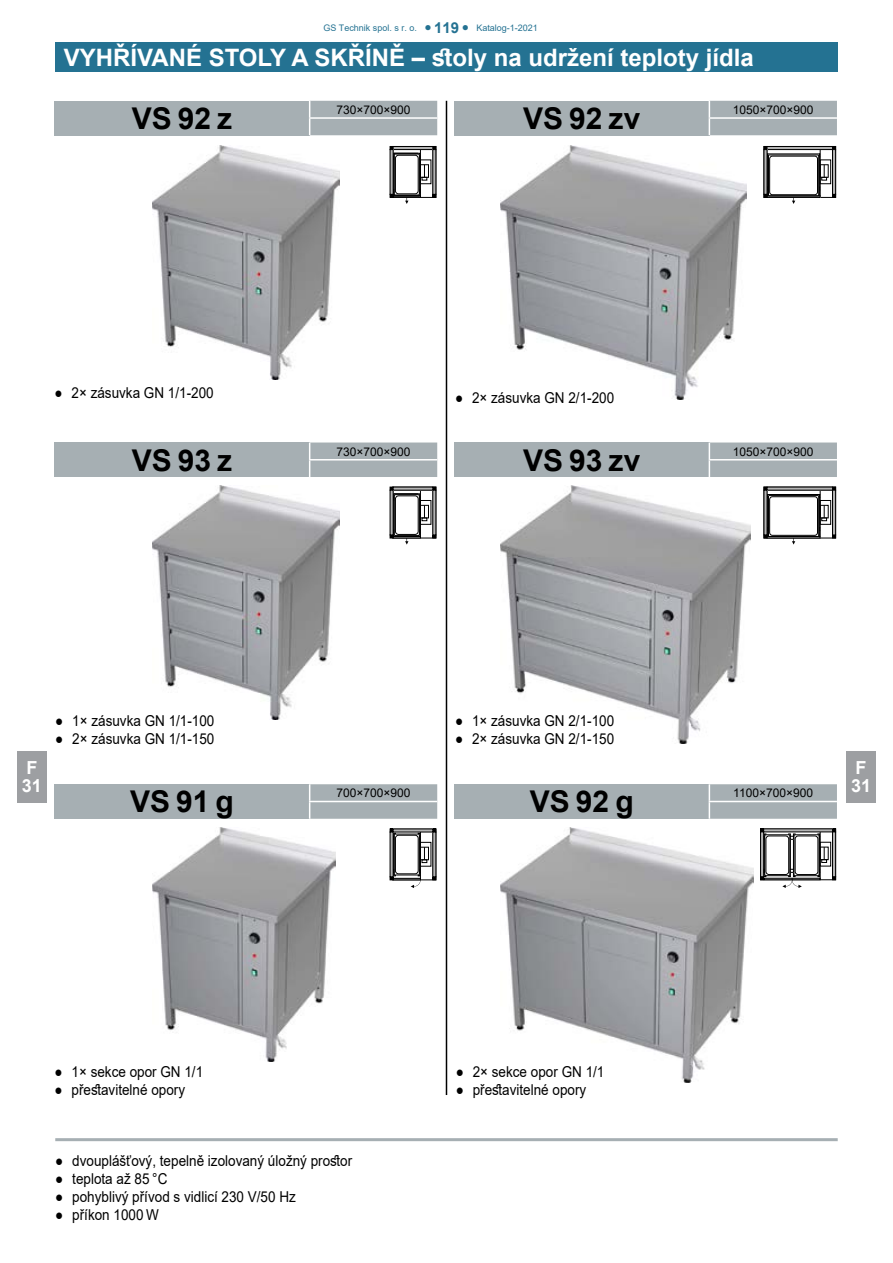
<style>
.page{position:relative;width:893px;height:1263px;background:#fff}
.page>*{position:absolute;margin:0;border:0;box-sizing:border-box;transform-origin:0 0}
.t1{font:700 30px "Arial";color:#000}
.t2{font:700 24px "Arial";color:#fff}
.t3{font:700 18px/18px "Arial";color:#fff}
.t4{font:15px "Arial";color:#000;scale:.9 1}
.t5{font:12px "Arial";color:#000}
.t6{font:9px "Arial";color:#247292}
.s1{font-weight:700;font-size:12px}
.s2{font-weight:700;font-size:15px}
</style>
<div class="page">
<div style="left:846px;top:751px;width:30px;height:51px;background:#9d9fa2"></div>
<div style="left:17px;top:751px;width:30px;height:51px;background:#9d9fa2"></div>
<img style="left:501px;top:827px;width:253px;height:256px">
<img style="left:152px;top:486px;width:187px;height:234px">
<img style="left:501px;top:486px;width:249px;height:258px">
<div style="left:55px;top:101px;width:255px;height:34px;background:#a6afb3"></div>
<svg style="left:309px;top:101px;width:128px;height:34px;background:#aab3b7"></svg>
<div style="left:55px;top:442px;width:255px;height:35px;background:#a6afb3"></div>
<svg style="left:309px;top:442px;width:128px;height:35px;background:#acb4b8"></svg>
<div style="left:55px;top:784px;width:255px;height:35px;background:#a6afb3"></div>
<svg style="left:309px;top:784px;width:128px;height:35px;background:#abb4b8"></svg>
<div style="left:454px;top:101px;width:255px;height:34px;background:#a6afb3"></div>
<svg style="left:709px;top:101px;width:128px;height:34px;background:#aab3b7"></svg>
<div style="left:454px;top:442px;width:255px;height:35px;background:#a6afb3"></div>
<svg style="left:709px;top:442px;width:128px;height:35px;background:#abb4b7"></svg>
<div style="left:454px;top:784px;width:255px;height:35px;background:#a6afb3"></div>
<svg style="left:709px;top:784px;width:128px;height:35px;background:#abb4b7"></svg>
<hr style="left:446px;top:101px;width:1px;height:994px;background:#000">
<div style="left:55px;top:43px;width:783px;height:29px;background:#247292"></div>
<div style="left:393px;top:878px;width:28px;height:2px;border:1px solid #000"></div>
<div style="left:394px;top:834px;width:26px;height:41px;border:1px solid #000"></div>
<div style="left:395px;top:835px;width:23px;height:39px;border:1px solid #000;border-radius:3px"></div>
<svg style="left:390px;top:829px;width:6px;height:51px"></svg>
<svg style="left:411px;top:829px;width:25px;height:59px"></svg>
<div style="left:794px;top:834px;width:25px;height:42px;border:1px solid #000"></div>
<div style="left:764px;top:834px;width:26px;height:42px;border:1px solid #000"></div>
<div style="left:795px;top:836px;width:23px;height:39px;border:1px solid #000;border-radius:3px"></div>
<div style="left:766px;top:836px;width:23px;height:39px;border:1px solid #000;border-radius:3px"></div>
<div style="left:764px;top:878px;width:56px;height:2px;border:1px solid #000"></div>
<svg style="left:760px;top:828px;width:6px;height:52px"></svg>
<svg style="left:817px;top:828px;width:19px;height:52px"></svg>
<svg style="left:782px;top:833px;width:20px;height:55px"></svg>
<svg style="left:390px;top:146px;width:46px;height:58px"></svg>
<svg style="left:390px;top:487px;width:46px;height:58px"></svg>
<hr style="left:820px;top:146px;width:1px;height:51px;background:#000">
<svg style="left:832px;top:195px;width:4px;height:3px"></svg>
<div style="left:767px;top:146px;width:66px;height:4px;border:1px solid #000"></div>
<div style="left:767px;top:196px;width:53px;height:2px;border:1px solid #000"></div>
<div style="left:832px;top:149px;width:4px;height:46px;border:1px solid #000"></div>
<div style="left:820px;top:160px;width:11px;height:24px;border:1px solid #000"></div>
<div style="left:820px;top:164px;width:8px;height:14px;border:1px solid #000"></div>
<svg style="left:821px;top:165px;width:6px;height:15px"></svg>
<svg style="left:764px;top:146px;width:4px;height:11px"></svg>
<svg style="left:764px;top:187px;width:4px;height:11px"></svg>
<div style="left:769px;top:156px;width:49px;height:39px;border:1px solid #000;border-radius:3px"></div>
<div style="left:767px;top:154px;width:53px;height:42px;border:1px solid #000"></div>
<svg style="left:792px;top:197px;width:3px;height:7px"></svg>
<hr style="left:820px;top:487px;width:1px;height:51px;background:#000">
<svg style="left:832px;top:535px;width:4px;height:3px"></svg>
<div style="left:832px;top:490px;width:4px;height:45px;border:1px solid #000"></div>
<div style="left:820px;top:500px;width:11px;height:25px;border:1px solid #000"></div>
<div style="left:820px;top:505px;width:8px;height:13px;border:1px solid #000"></div>
<svg style="left:821px;top:505px;width:6px;height:16px"></svg>
<svg style="left:764px;top:487px;width:4px;height:11px"></svg>
<svg style="left:764px;top:527px;width:4px;height:11px"></svg>
<div style="left:769px;top:496px;width:49px;height:40px;border:1px solid #000;border-radius:3px"></div>
<div style="left:767px;top:494px;width:53px;height:43px;border:1px solid #000"></div>
<svg style="left:792px;top:538px;width:3px;height:7px"></svg>
<hr style="left:55px;top:1138px;width:783px;height:3px;background:#a6afb3">
<img style="left:152px;top:145px;width:187px;height:234px">
<img style="left:501px;top:145px;width:246px;height:255px">
<img style="left:152px;top:827px;width:184px;height:235px">
<p class="t6" style="left:323px;top:22px;width:216px">GS Technik spol. s r. o. <span class="s1">●</span> <span class="s2">119</span> <span class="s1">●</span> Katalog-1-2021</p>
<h2 class="t2" style="left:64px;top:41px;width:692px">VYHŘÍVANÉ STOLY A SKŘÍNĚ – stoly na udržení teploty jídla</h2>
<h1 class="t1" style="left:132px;top:97px;width:102px">VS 92 z</h1>
<p class="t5" style="left:336px;top:101px;width:76px">730×700×900</p>
<h1 class="t1" style="left:523px;top:97px;width:119px">VS 92 zv</h1>
<p class="t5" style="left:733px;top:101px;width:82px">1050×700×900</p>
<p class="t4" style="left:55px;top:383px;width:178px">● 2× zásuvka GN 1/1-200</p>
<h1 class="t1" style="left:132px;top:439px;width:102px">VS 93 z</h1>
<p class="t5" style="left:336px;top:443px;width:76px">730×700×900</p>
<p class="t4" style="left:455px;top:387px;width:178px">● 2× zásuvka GN 2/1-200</p>
<h1 class="t1" style="left:523px;top:439px;width:119px">VS 93 zv</h1>
<p class="t5" style="left:733px;top:443px;width:82px">1050×700×900</p>
<p class="t3" style="left:22px;top:759px;width:22px">F<br>31</p>
<p class="t4" style="left:55px;top:710px;width:178px">● 1× zásuvka GN 1/1-100</p>
<p class="t4" style="left:55px;top:728px;width:178px">● 2× zásuvka GN 1/1-150</p>
<h1 class="t1" style="left:130px;top:781px;width:105px">VS 91 g</h1>
<p class="t5" style="left:336px;top:785px;width:76px">700×700×900</p>
<p class="t4" style="left:455px;top:710px;width:178px">● 1× zásuvka GN 2/1-100</p>
<p class="t4" style="left:455px;top:728px;width:178px">● 2× zásuvka GN 2/1-150</p>
<h1 class="t1" style="left:530px;top:781px;width:105px">VS 92 g</h1>
<p class="t5" style="left:733px;top:785px;width:81px">1100×700×900</p>
<p class="t3" style="left:851px;top:759px;width:22px">F<br>31</p>
<p class="t4" style="left:55px;top:1061px;width:167px">● 1× sekce opor GN 1/1</p>
<p class="t4" style="left:55px;top:1079px;width:147px">● přestavitelné opory</p>
<p class="t4" style="left:55px;top:1151px;width:331px">● dvouplášťový, tepelně izolovaný úložný prostor</p>
<p class="t4" style="left:55px;top:1169px;width:126px">● teplota až 85 °C</p>
<p class="t4" style="left:55px;top:1187px;width:269px">● pohyblivý přívod s vidlicí 230 V/50 Hz</p>
<p class="t4" style="left:55px;top:1205px;width:117px">● příkon 1000 W</p>
<p class="t4" style="left:456px;top:1061px;width:167px">● 2× sekce opor GN 1/1</p>
<p class="t4" style="left:456px;top:1079px;width:147px">● přestavitelné opory</p>
</div>
